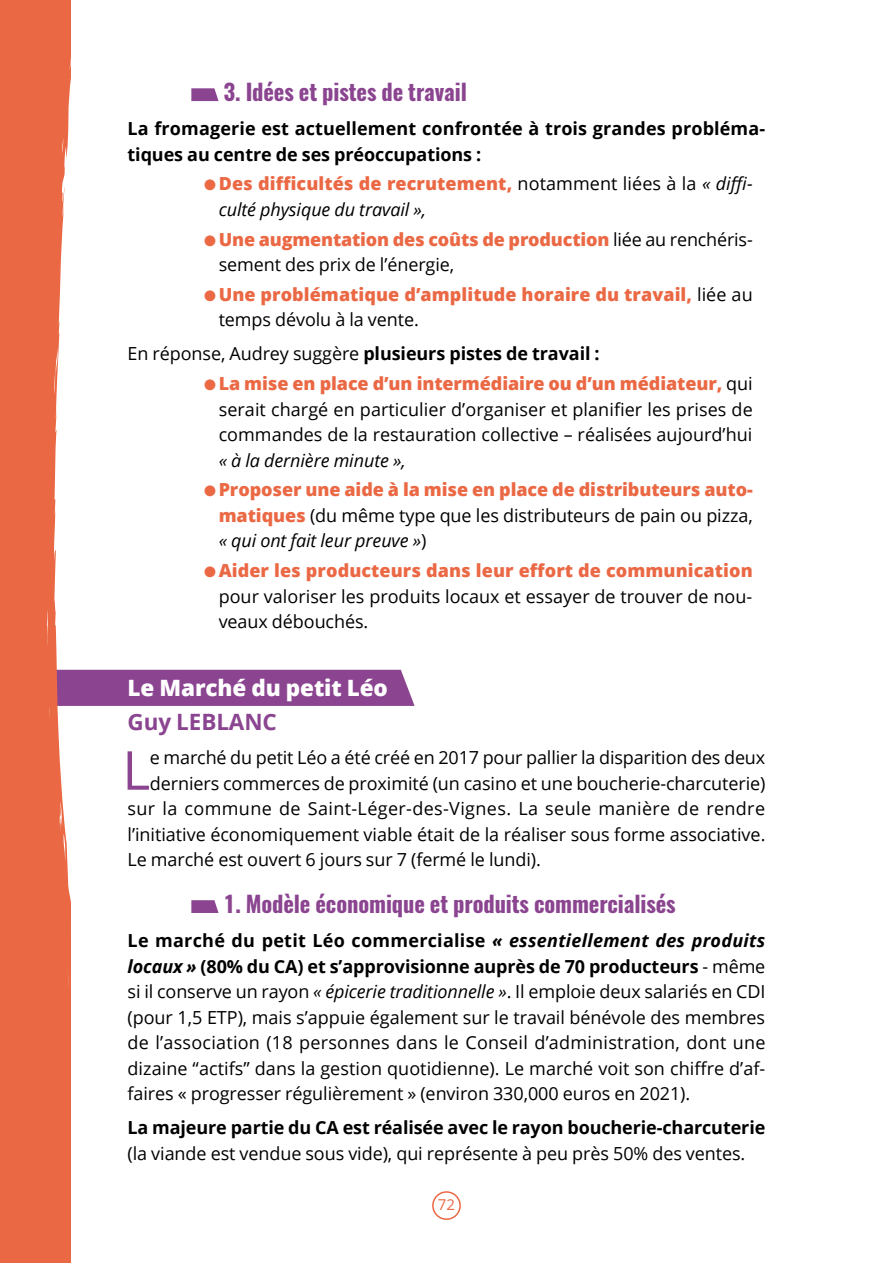
<style>
.page{position:relative;width:893px;height:1263px;background:#fff}
.page>*{position:absolute;margin:0;border:0;box-sizing:border-box;transform-origin:0 0}
.t1{font:53.7px "Open Sans";color:#8b4590}
.t2{font:700 22.5px "Oswald";letter-spacing:-.005em;color:#8b4590}
.t3{font:800 22.5px "Open Sans";letter-spacing:-.005em;color:#fff}
.t4{font:700 22.5px "Open Sans";letter-spacing:-.005em;color:#8b4590}
.t5{font:18px/25.5px "Open Sans";letter-spacing:-.005em;color:#000;text-align:justify}
.t6{font:700 18px/25.5px "Open Sans";letter-spacing:-.005em;color:#000}
.t7{font:800 18px/25.5px "Open Sans";letter-spacing:-.005em;color:#eb6844}
.t8{font:italic 18px/25.5px "Open Sans";letter-spacing:-.005em;color:#000}
.t9{font:18px "Open Sans";letter-spacing:.02em;color:#000}
.t10{font:15px "Open Sans";color:#eb6844}
.s1{color:#eb6844}
.s2{font-weight:800;font-style:normal;color:#eb6844}
.s3{font-style:normal}
.s4{font-weight:800;color:#eb6844}
.s5{font-weight:400;color:#000}
.s6{font-weight:400}
.s7{font-weight:400;font-style:italic;color:#000}
.s8{font-weight:700}
.s9{font-weight:700;font-style:italic}
.s10{font-style:italic}
</style>
<div class="page">
<div style="left:432px;top:1191px;width:29px;height:29px;border:2px solid #eb6844;border-radius:50%"></div>
<div style="left:70px;top:670px;width:345px;height:36px;background:#8b4590"></div>
<svg style="left:0;top:0;width:70px;height:1263px;background:#ec7555"></svg>
<svg style="left:65px;top:965px;width:3px;height:42px"></svg>
<svg style="left:46px;top:379px;width:1px;height:31px"></svg>
<svg style="left:191px;top:88px;width:28px;height:13px"></svg>
<svg style="left:191px;top:900px;width:28px;height:13px"></svg>
<p class="t2" style="left:224px;top:76px;width:245px">3. Idées et pistes de travail</p>
<p class="t6" style="left:128px;top:115px;width:639px">La fromagerie est actuellement confrontée à trois grandes probléma&shy;tiques au centre de ses préoccupations :</p>
<p class="t8" style="left:219px;top:171px;width:535px;text-indent:-15px"><span class="s1">●</span> <span class="s2">Des difficultés de recrutement,</span> <span class="s3">notamment liées à la</span> « diffi&shy;culté physique du travail »,</p>
<p class="t5" style="left:219px;top:226px;width:536px;text-indent:-15px"><span class="s1">●</span> <span class="s4">Une augmentation des coûts de production</span> liée au renchéris&shy;sement des prix de l’énergie,</p>
<p class="t7" style="left:219px;top:281px;width:535px;text-indent:-15px">● Une problématique d’amplitude horaire du travail, <span class="s5">liée au temps dévolu à la vente.</span></p>
<p class="t6" style="left:128px;top:341px;width:474px"><span class="s6">En réponse, Audrey suggère</span> plusieurs pistes de travail :</p>
<p class="t5" style="left:219px;top:370px;width:536px;text-indent:-15px"><span class="s1">●</span> <span class="s4">La mise en place d’un intermédiaire ou d’un médiateur,</span> qui serait chargé en particulier d’organiser et planifier les prises de commandes de la restauration collective – réalisées aujourd’hui</p>
<p class="t8" style="left:219px;top:447px;width:188px">« à la dernière minute »,</p>
<p class="t7" style="left:219px;top:476px;width:536px;text-align:justify;text-indent:-15px">● Proposer une aide à la mise en place de distributeurs auto&shy;matiques <span class="s5">(du même type que les distributeurs de pain ou pizza, </span><span class="s7">« qui ont fait leur preuve »</span><span class="s5">)</span></p>
<p class="t5" style="left:219px;top:557px;width:536px;text-indent:-15px"><span class="s1">●</span> <span class="s4">Aider les producteurs dans leur effort de communication </span>pour valoriser les produits locaux et essayer de trouver de nou&shy;veaux débouchés.</p>
<p class="t3" style="left:128px;top:671px;width:262px">Le Marché du petit Léo</p>
<p class="t4" style="left:128px;top:706px;width:151px">Guy LEBLANC</p>
<h1 class="t1" style="left:122px;top:733px;width:29px">L</h1>
<p class="t5" style="left:150px;top:744px;width:617px">e marché du petit Léo a été créé en 2017 pour pallier la disparition des deux</p>
<p class="t5" style="left:150px;top:770px;width:617px">derniers commerces de proximité (un casino et une boucherie-charcuterie)</p>
<p class="t9" style="left:128px;top:796px;width:639px">sur la commune de Saint-Léger-des-Vignes. La seule manière de rendre</p>
<p class="t5" style="left:128px;top:821px;width:639px">l’initiative économiquement viable était de la réaliser sous forme associative.</p>
<p class="t5" style="left:128px;top:846px;width:415px">Le marché est ouvert 6 jours sur 7 (fermé le lundi).</p>
<p class="t2" style="left:224px;top:888px;width:454px">1. Modèle économique et produits commercialisés</p>
<p class="t5" style="left:128px;top:927px;width:639px"><span class="s8">Le marché du petit Léo commercialise</span> <span class="s9">« essentiellement des produits locaux »</span> <span class="s8">(80% du CA) et s’approvisionne auprès de 70 producteurs</span> - même si il conserve un rayon <span class="s10">« épicerie traditionnelle »</span>. Il emploie deux salariés en CDI (pour 1,5 ETP), mais s’appuie également sur le travail bénévole des membres de l’association (18 personnes dans le Conseil d’administration, dont une dizaine “actifs” dans la gestion quotidienne). Le marché voit son chiffre d’af&shy;faires « progresser régulièrement » (environ 330,000 euros en 2021).</p>
<p class="t6" style="left:128px;top:1114px;width:639px">La majeure partie du CA est réalisée avec le rayon boucherie-charcuterie</p>
<p class="t5" style="left:128px;top:1140px;width:619px">(la viande est vendue sous vide), qui représente à peu près 50% des ventes.</p>
<p class="t10" style="left:438px;top:1194px;width:19px">72</p>
</div>
